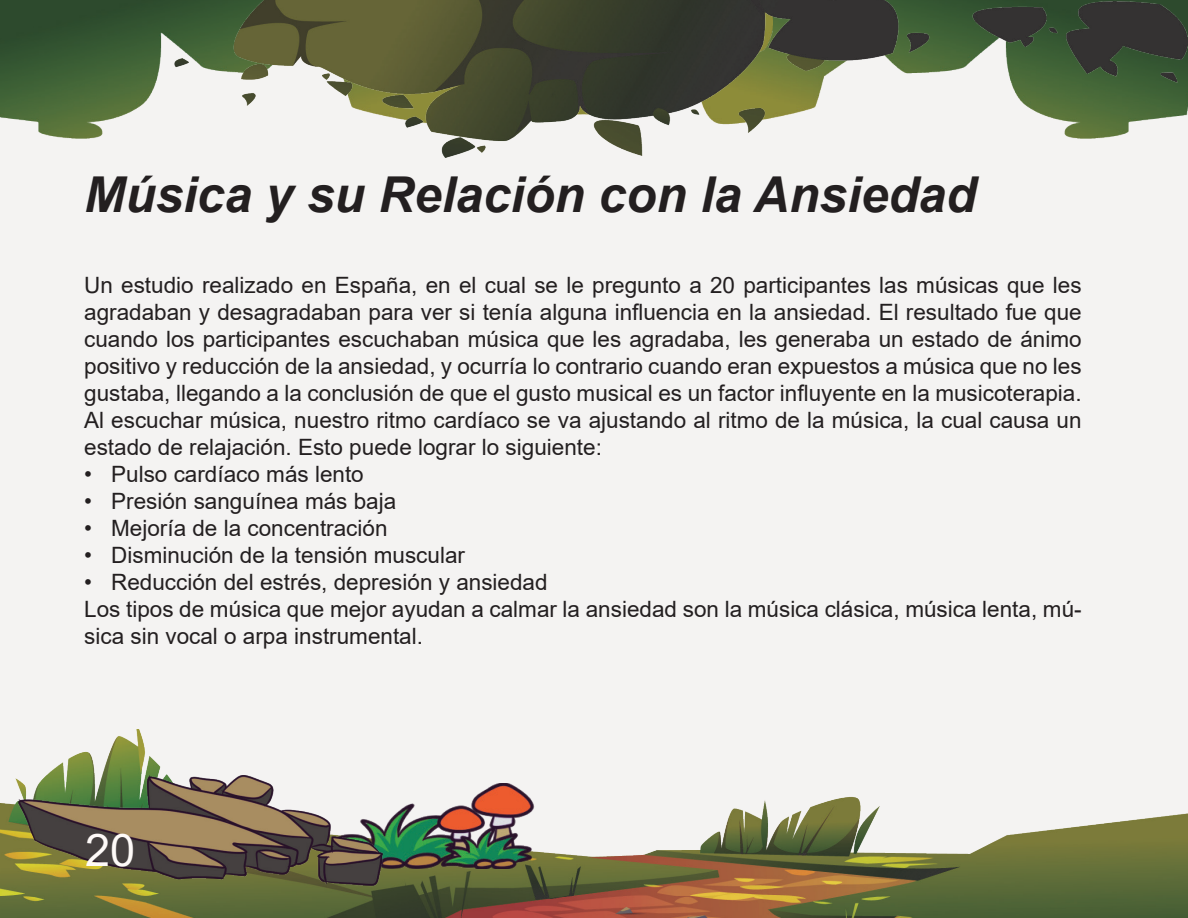
<style>
.page{position:relative;width:1188px;height:918px;background:#f4f3f2}
.page>*{position:absolute;margin:0;border:0;box-sizing:border-box;transform-origin:0 0}
.t1{font:italic 700 49.5px "Arial";color:#231f20}
.t2{font:45px "Arial";color:#fefaf8}
.t3{font:22.5px/27px "Arial";color:#231f20;text-align:justify}
</style>
<div class="page">
<img style="left:0;top:730px;width:1188px;height:188px">
<img style="left:0;top:0;width:1188px;height:157px">
<img style="left:391px;top:783px;width:144px;height:86px">
<img style="left:10px;top:775px;width:381px;height:115px">
<h1 class="t1" style="left:84px;top:162px;width:894px">Música y su Relación con la Ansiedad</h1>
<p class="t3" style="left:84px;top:271px;width:999px">Un estudio realizado en España, en el cual se le pregunto a 20 participantes las músicas que les agradaban y desagradaban para ver si tenía alguna influencia en la ansiedad. El resultado fue que cuando los participantes escuchaban música que les agradaba, les generaba un estado de ánimo positivo y reducción de la ansiedad, y ocurría lo contrario cuando eran expuestos a música que no les gustaba, llegando a la conclusión de que el gusto musical es un factor influyente en la musicoterapia.<br>Al escuchar música, nuestro ritmo cardíaco se va ajustando al ritmo de la música, la cual causa un estado de relajación. Esto puede lograr lo siguiente:</p>
<p class="t3" style="left:84px;top:460px;width:281px">• Pulso cardíaco más lento</p>
<p class="t3" style="left:84px;top:487px;width:314px">• Presión sanguínea más baja</p>
<p class="t3" style="left:84px;top:514px;width:305px">• Mejoría de la concentración</p>
<p class="t3" style="left:84px;top:541px;width:382px">• Disminución de la tensión muscular</p>
<p class="t3" style="left:84px;top:568px;width:999px;text-align:left">• Reducción del estrés, depresión y ansiedad<br>Los tipos de música que mejor ayudan a calmar la ansiedad son la música clásica, música lenta, mú&shy;sica sin vocal o arpa instrumental.</p>
<h2 class="t2" style="left:85px;top:819px;width:52px">20</h2>
</div>
